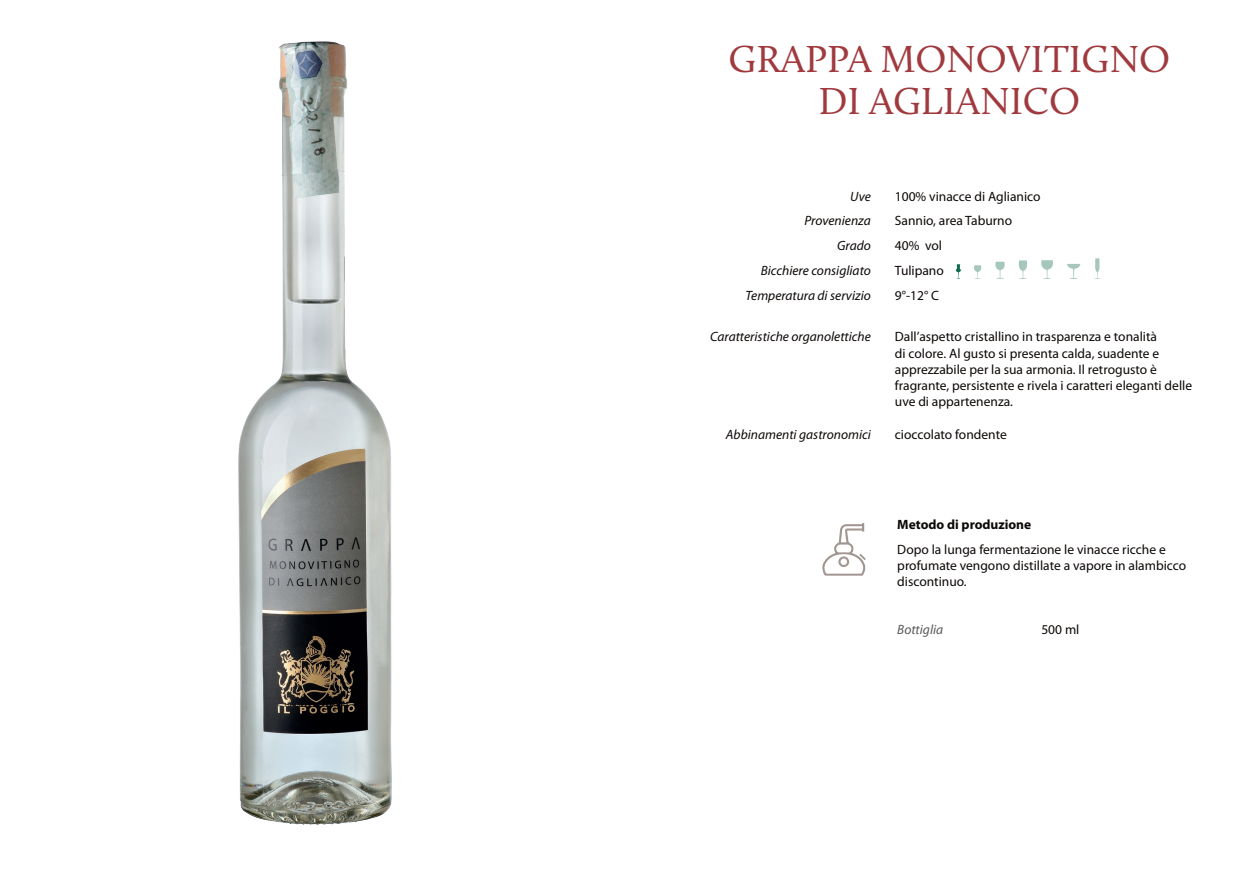
<style>
.page{position:relative;width:1259px;height:893px;background:#fff}
.page>*{position:absolute;margin:0;border:0;box-sizing:border-box;transform-origin:0 0}
.t1{font:39px/42px "Calluna";color:#a03a3f;text-align:center}
.t2{font:13.5px/16.2px "Myriad Pro";color:#0c0806}
.t3{font:italic 13.5px "Myriad Pro";color:#0c0806}
.t4{font:700 13.5px "Myriad Pro";color:#0c0806}
.t5{font:italic 13.5px "Myriad Pro";color:#57585a}
</style>
<div class="page">
<img style="left:238px;top:41px;width:154px;height:784px">
<svg style="left:1094px;top:258px;width:6px;height:21px"></svg>
<svg style="left:1067px;top:264px;width:13px;height:15px"></svg>
<svg style="left:1041px;top:260px;width:12px;height:19px"></svg>
<svg style="left:1018px;top:260px;width:9px;height:19px"></svg>
<svg style="left:995px;top:262px;width:10px;height:17px"></svg>
<svg style="left:974px;top:265px;width:7px;height:14px"></svg>
<svg style="left:956px;top:264px;width:5px;height:15px"></svg>
<svg style="left:822px;top:523px;width:44px;height:53px"></svg>
<h1 class="t1" style="left:728px;top:37px;width:443px">GRAPPA MONOVITIGNO<br>DI AGLIANICO</h1>
<p class="t3" style="left:850px;top:189px;width:22px">Uve</p>
<p class="t2" style="left:895px;top:188px;width:147px">100% vinacce di Aglianico</p>
<p class="t3" style="left:804px;top:214px;width:68px">Provenienza</p>
<p class="t2" style="left:895px;top:213px;width:119px">Sannio, area Taburno</p>
<p class="t3" style="left:837px;top:238px;width:35px">Grado</p>
<p class="t2" style="left:895px;top:238px;width:49px">40% vol</p>
<p class="t3" style="left:761px;top:263px;width:112px">Bicchiere consigliato</p>
<p class="t2" style="left:895px;top:263px;width:50px">Tulipano</p>
<p class="t3" style="left:745px;top:288px;width:127px">Temperatura di servizio</p>
<p class="t2" style="left:895px;top:287px;width:46px">9°-12° C</p>
<p class="t3" style="left:710px;top:330px;width:162px">Caratteristiche organolettiche</p>
<p class="t2" style="left:895px;top:329px;width:299px">Dall’aspetto cristallino in trasparenza e tonalità<br>di colore. Al gusto si presenta calda, suadente e apprezzabile per la sua armonia. Il retrogusto è fragrante, persistente e rivela i caratteri eleganti delle uve di appartenenza.</p>
<p class="t3" style="left:726px;top:428px;width:146px">Abbinamenti gastronomici</p>
<p class="t2" style="left:895px;top:427px;width:113px">cioccolato fondente</p>
<p class="t4" style="left:897px;top:517px;width:135px">Metodo di produzione</p>
<p class="t2" style="left:897px;top:541px;width:290px">Dopo la lunga fermentazione le vinacce ricche e profumate vengono distillate a vapore in alambicco discontinuo.</p>
<p class="t5" style="left:897px;top:622px;width:47px">Bottiglia</p>
<p class="t2" style="left:1041px;top:622px;width:40px">500 ml</p>
</div>
